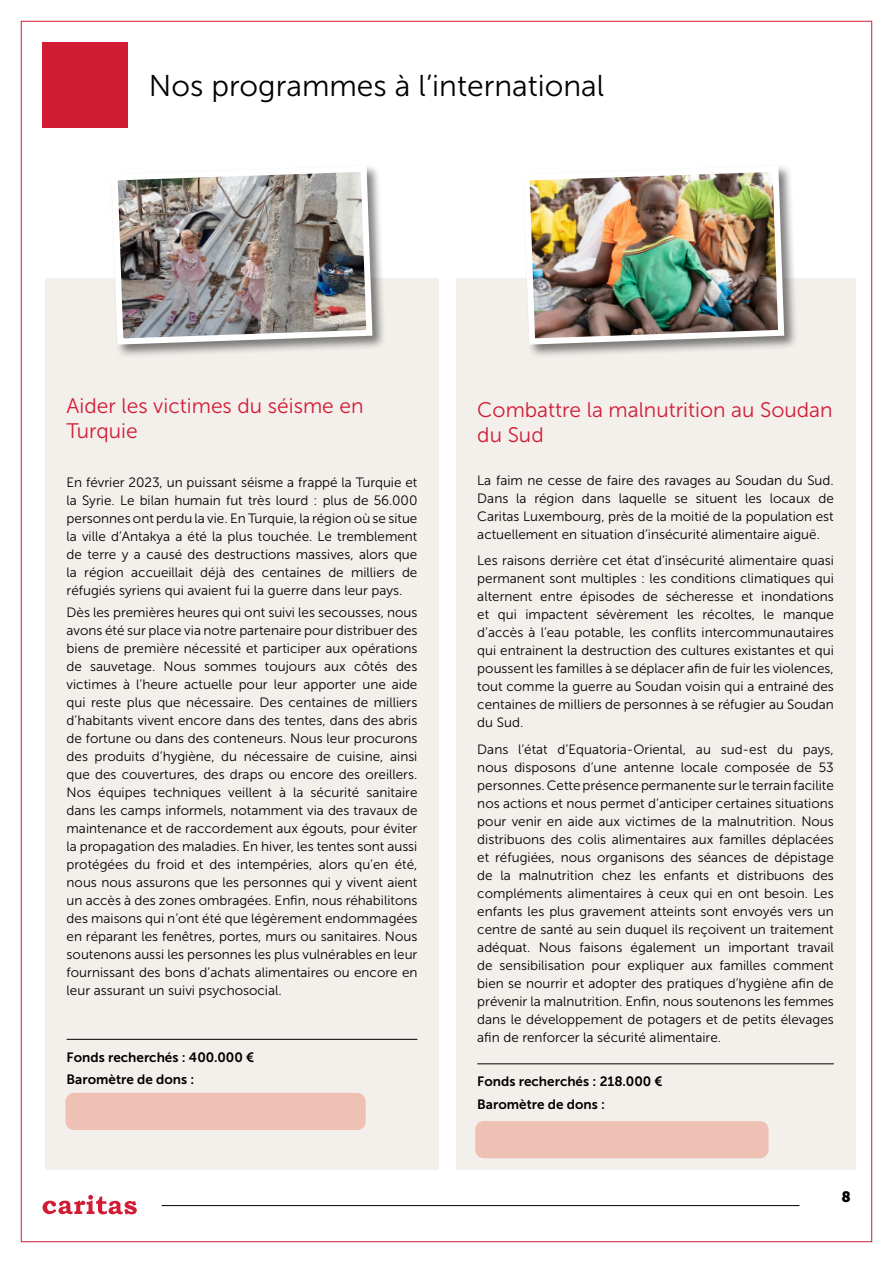
<style>
.page{position:relative;width:893px;height:1263px;background:#fff}
.page>*{position:absolute;margin:0;border:0;box-sizing:border-box;transform-origin:0 0}
.t1{font:30px "Museo Sans 300";color:#000}
.t2{font:21px/25.5px "Museo Sans 300";color:#d21c36}
.t3{font:15px "Museo Sans 900";color:#000}
.t4{font:13.5px/18px "Museo Sans 300";color:#000;text-align:justify}
.t5{font:13.5px/22.2px "Museo Sans 700";color:#000}
</style>
<div class="page">
<svg style="left:43px;top:1195px;width:94px;height:19px"></svg>
<hr style="left:162px;top:1205px;width:637px;height:1px;background:#000">
<div style="left:43px;top:43px;width:85px;height:85px;background:#d21c36"></div>
<div style="left:45px;top:278px;width:394px;height:891px;background:#f3f0ec"></div>
<hr style="left:67px;top:1039px;width:350px;height:1px;background:#000">
<div style="left:110px;top:164px;width:276px;height:195px;background:#000;opacity:.5"></div>
<img style="left:110px;top:164px;width:266px;height:184px">
<div style="left:456px;top:278px;width:399px;height:891px;background:#f3f0ec"></div>
<hr style="left:477px;top:1063px;width:357px;height:1px;background:#000">
<div style="left:521px;top:164px;width:277px;height:195px;background:#000;opacity:.5"></div>
<img style="left:521px;top:164px;width:266px;height:184px">
<div style="left:65px;top:1093px;width:301px;height:37px;background:#efc1b5;border-radius:9px"></div>
<div style="left:475px;top:1121px;width:294px;height:37px;background:#efc1b5;border-radius:9px"></div>
<h1 class="t1" style="left:149px;top:70px;width:457px">Nos programmes à l’international</h1>
<h2 class="t2" style="left:67px;top:393px;width:298px">Aider les victimes du séisme en<br>Turquie</h2>
<p class="t4" style="left:67px;top:473px;width:352px">En février 2023, un puissant séisme a frappé la Turquie et la Syrie. Le bilan humain fut très lourd : plus de 56.000 personnes ont perdu la vie. En Turquie, la région où se situe la ville d’Antakya a été la plus touchée. Le tremblement de terre y a causé des destructions massives, alors que la région accueillait déjà des centaines de milliers de réfugiés syriens qui avaient fui la guerre dans leur pays.</p>
<p class="t4" style="left:67px;top:603px;width:352px">Dès les premières heures qui ont suivi les secousses, nous avons été sur place via notre partenaire pour distribuer des biens de première nécessité et participer aux opérations de sauvetage. Nous sommes toujours aux côtés des victimes à l’heure actuelle pour leur apporter une aide qui reste plus que nécessaire. Des centaines de milliers d’habitants vivent encore dans des tentes, dans des abris de fortune ou dans des conteneurs. Nous leur procurons des produits d’hygiène, du nécessaire de cuisine, ainsi que des couvertures, des draps ou encore des oreillers.<br>Nos équipes techniques veillent à la sécurité sanitaire dans les camps informels, notamment via des travaux de maintenance et de raccordement aux égouts, pour éviter la propagation des maladies. En hiver, les tentes sont aussi protégées du froid et des intempéries, alors qu’en été, nous nous assurons que les personnes qui y vivent aient un accès à des zones ombragées. Enfin, nous réhabilitons des maisons qui n’ont été que légèrement endommagées en réparant les fenêtres, portes, murs ou sanitaires. Nous soutenons aussi les personnes les plus vulnérables en leur fournissant des bons d’achats alimentaires ou encore en leur assurant un suivi psychosocial.</p>
<p class="t5" style="left:67px;top:1046px;width:189px">Fonds recherchés : 400.000 €<br>Baromètre de dons :</p>
<h2 class="t2" style="left:477px;top:397px;width:357px">Combattre la malnutrition au Soudan du Sud</h2>
<p class="t4" style="left:477px;top:471px;width:358px">La faim ne cesse de faire des ravages au Soudan du Sud.<br>Dans la région dans laquelle se situent les locaux de Caritas Luxembourg, près de la moitié de la population est actuellement en situation d’insécurité alimentaire aiguë.</p>
<p class="t4" style="left:477px;top:552px;width:358px">Les raisons derrière cet état d’insécurité alimentaire quasi permanent sont multiples : les conditions climatiques qui alternent entre épisodes de sécheresse et inondations et qui impactent sévèrement les récoltes, le manque d’accès à l’eau potable, les conflits intercommunautaires qui entrainent la destruction des cultures existantes et qui poussent les familles à se déplacer afin de fuir les violences, tout comme la guerre au Soudan voisin qui a entrainé des centaines de milliers de personnes à se réfugier au Soudan du Sud.</p>
<p class="t4" style="left:477px;top:740px;width:358px">Dans l’état d’Equatoria-Oriental, au sud-est du pays, nous disposons d’une antenne locale composée de 53 personnes. Cette présence permanente sur le terrain facilite nos actions et nous permet d’anticiper certaines situations pour venir en aide aux victimes de la malnutrition. Nous distribuons des colis alimentaires aux familles déplacées et réfugiées, nous organisons des séances de dépistage de la malnutrition chez les enfants et distribuons des compléments alimentaires à ceux qui en ont besoin. Les enfants les plus gravement atteints sont envoyés vers un centre de santé au sein duquel ils reçoivent un traitement adéquat. Nous faisons également un important travail de sensibilisation pour expliquer aux familles comment bien se nourrir et adopter des pratiques d’hygiène afin de prévenir la malnutrition. Enfin, nous soutenons les femmes dans le développement de potagers et de petits élevages afin de renforcer la sécurité alimentaire.</p>
<p class="t5" style="left:477px;top:1070px;width:187px">Fonds recherchés : 218.000 €<br>Baromètre de dons :</p>
<p class="t3" style="left:841px;top:1188px;width:11px">8</p>
</div>
